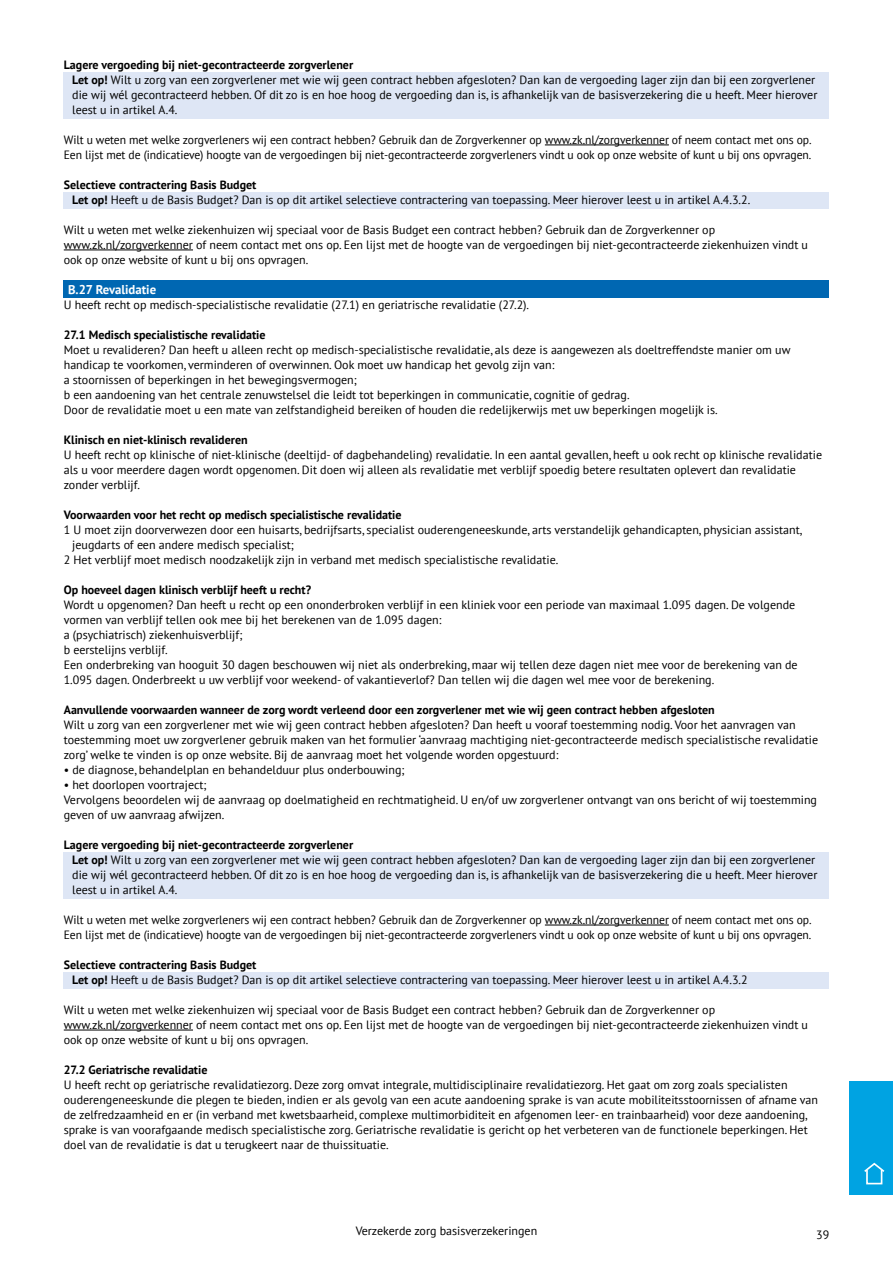
<style>
.page{position:relative;width:893px;height:1263px;background:#fff}
.page>*{position:absolute;margin:0;border:0;box-sizing:border-box;transform-origin:0 0}
.t1{font:700 12.75px "PT Sans";color:#fff}
.t2{font:12px/15px "PT Sans";color:#000}
.t3{font:700 12px "PT Sans";color:#000}
.s1{font-weight:700}
</style>
<div class="page">
<div style="left:64px;top:72px;width:765px;height:46px;background:#dee6f5"></div>
<hr style="left:545px;top:145px;width:124px;height:1px;background:#000">
<div style="left:64px;top:192px;width:765px;height:16px;background:#dee6f5"></div>
<hr style="left:64px;top:250px;width:129px;height:1px;background:#000">
<div style="left:64px;top:280px;width:765px;height:18px;background:#0067b2"></div>
<div style="left:64px;top:852px;width:765px;height:46px;background:#dee6f5"></div>
<hr style="left:545px;top:925px;width:124px;height:1px;background:#000">
<div style="left:64px;top:972px;width:765px;height:16px;background:#dee6f5"></div>
<hr style="left:64px;top:1030px;width:129px;height:1px;background:#000">
<div style="left:849px;top:1081px;width:44px;height:114px;background:#00a3e2"></div>
<svg style="left:864px;top:1162px;width:21px;height:12px"></svg>
<div style="left:866px;top:1169px;width:16px;height:15px;background:#00a3e2;border:2px solid #fff"></div>
<p class="t2" style="left:72px;top:57px;width:747px;text-indent:-9px"><span class="s1">Lagere vergoeding bij niet-gecontracteerde zorgverlener<br>Let op!</span> Wilt u zorg van een zorgverlener met wie wij geen contract hebben afgesloten? Dan kan de vergoeding lager zijn dan bij een zorgverlener die wij wél gecontracteerd hebben. Of dit zo is en hoe hoog de vergoeding dan is, is afhankelijk van de basisverzekering die u heeft. Meer hierover leest u in artikel A.4.</p>
<p class="t2" style="left:64px;top:132px;width:749px">Wilt u weten met welke zorgverleners wij een contract hebben? Gebruik dan de Zorgverkenner op www.zk.nl/zorgverkenner of neem contact met ons op.<br>Een lijst met de (indicatieve) hoogte van de vergoedingen bij niet-gecontracteerde zorgverleners vindt u ook op onze website of kunt u bij ons opvragen.</p>
<p class="t2" style="left:72px;top:177px;width:679px;text-indent:-9px"><span class="s1">Selectieve contractering Basis Budget<br>Let op!</span> Heeft u de Basis Budget? Dan is op dit artikel selectieve contractering van toepassing. Meer hierover leest u in artikel A.4.3.2.</p>
<p class="t2" style="left:64px;top:222px;width:746px">Wilt u weten met welke ziekenhuizen wij speciaal voor de Basis Budget een contract hebben? Gebruik dan de Zorgverkenner op www.zk.nl/zorgverkenner of neem contact met ons op. Een lijst met de hoogte van de vergoedingen bij niet-gecontracteerde ziekenhuizen vindt u ook op onze website of kunt u bij ons opvragen.</p>
<p class="t1" style="left:68px;top:281px;width:90px">B.27 Revalidatie</p>
<p class="t2" style="left:64px;top:297px;width:467px">U heeft recht op medisch-specialistische revalidatie (27.1) en geriatrische revalidatie (27.2).</p>
<p class="t3" style="left:64px;top:327px;width:203px">27.1 Medisch specialistische revalidatie</p>
<p class="t2" style="left:64px;top:342px;width:728px">Moet u revalideren? Dan heeft u alleen recht op medisch-specialistische revalidatie, als deze is aangewezen als doeltreffendste manier om uw handicap te voorkomen, verminderen of overwinnen. Ook moet uw handicap het gevolg zijn van:<br>a stoornissen of beperkingen in het bewegingsvermogen;<br>b een aandoening van het centrale zenuwstelsel die leidt tot beperkingen in communicatie, cognitie of gedrag.<br>Door de revalidatie moet u een mate van zelfstandigheid bereiken of houden die redelijkerwijs met uw beperkingen mogelijk is.</p>
<p class="t3" style="left:64px;top:432px;width:185px">Klinisch en niet-klinisch revalideren</p>
<p class="t2" style="left:64px;top:447px;width:760px">U heeft recht op klinische of niet-klinische (deeltijd- of dagbehandeling) revalidatie. In een aantal gevallen, heeft u ook recht op klinische revalidatie als u voor meerdere dagen wordt opgenomen. Dit doen wij alleen als revalidatie met verblijf spoedig betere resultaten oplevert dan revalidatie zonder verblijf.</p>
<p class="t3" style="left:64px;top:507px;width:339px">Voorwaarden voor het recht op medisch specialistische revalidatie</p>
<p class="t2" style="left:64px;top:522px;width:740px">1 U moet zijn doorverwezen door een huisarts, bedrijfsarts, specialist ouderengeneeskunde, arts verstandelijk gehandicapten, physician assistant,</p>
<p class="t2" style="left:72px;top:537px;width:223px">jeugdarts of een andere medisch specialist;</p>
<p class="t2" style="left:64px;top:552px;width:496px">2 Het verblijf moet medisch noodzakelijk zijn in verband met medisch specialistische revalidatie.</p>
<p class="t3" style="left:64px;top:582px;width:249px">Op hoeveel dagen klinisch verblijf heeft u recht?</p>
<p class="t2" style="left:64px;top:597px;width:735px">Wordt u opgenomen? Dan heeft u recht op een ononderbroken verblijf in een kliniek voor een periode van maximaal 1.095 dagen. De volgende vormen van verblijf tellen ook mee bij het berekenen van de 1.095 dagen:<br>a (psychiatrisch) ziekenhuisverblijf;<br>b eerstelijns verblijf.<br>Een onderbreking van hooguit 30 dagen beschouwen wij niet als onderbreking, maar wij tellen deze dagen niet mee voor de berekening van de 1.095 dagen. Onderbreekt u uw verblijf voor weekend- of vakantieverlof? Dan tellen wij die dagen wel mee voor de berekening.</p>
<p class="t3" style="left:64px;top:702px;width:653px">Aanvullende voorwaarden wanneer de zorg wordt verleend door een zorgverlener met wie wij geen contract hebben afgesloten</p>
<p class="t2" style="left:64px;top:717px;width:756px">Wilt u zorg van een zorgverlener met wie wij geen contract hebben afgesloten? Dan heeft u vooraf toestemming nodig. Voor het aanvragen van toestemming moet uw zorgverlener gebruik maken van het formulier ‘aanvraag machtiging niet-gecontracteerde medisch specialistische revalidatie zorg’ welke te vinden is op onze website. Bij de aanvraag moet het volgende worden opgestuurd:</p>
<p class="t2" style="left:64px;top:762px;width:342px">• de diagnose, behandelplan en behandelduur plus onderbouwing;</p>
<p class="t2" style="left:64px;top:777px;width:755px">• het doorlopen voortraject;<br>Vervolgens beoordelen wij de aanvraag op doelmatigheid en rechtmatigheid. U en/of uw zorgverlener ontvangt van ons bericht of wij toestemming geven of uw aanvraag afwijzen.</p>
<p class="t2" style="left:72px;top:837px;width:747px;text-indent:-9px"><span class="s1">Lagere vergoeding bij niet-gecontracteerde zorgverlener<br>Let op!</span> Wilt u zorg van een zorgverlener met wie wij geen contract hebben afgesloten? Dan kan de vergoeding lager zijn dan bij een zorgverlener die wij wél gecontracteerd hebben. Of dit zo is en hoe hoog de vergoeding dan is, is afhankelijk van de basisverzekering die u heeft. Meer hierover leest u in artikel A.4.</p>
<p class="t2" style="left:64px;top:912px;width:749px">Wilt u weten met welke zorgverleners wij een contract hebben? Gebruik dan de Zorgverkenner op www.zk.nl/zorgverkenner of neem contact met ons op.<br>Een lijst met de (indicatieve) hoogte van de vergoedingen bij niet-gecontracteerde zorgverleners vindt u ook op onze website of kunt u bij ons opvragen.</p>
<p class="t2" style="left:72px;top:957px;width:677px;text-indent:-9px"><span class="s1">Selectieve contractering Basis Budget<br>Let op!</span> Heeft u de Basis Budget? Dan is op dit artikel selectieve contractering van toepassing. Meer hierover leest u in artikel A.4.3.2</p>
<p class="t2" style="left:64px;top:1002px;width:746px">Wilt u weten met welke ziekenhuizen wij speciaal voor de Basis Budget een contract hebben? Gebruik dan de Zorgverkenner op www.zk.nl/zorgverkenner of neem contact met ons op. Een lijst met de hoogte van de vergoedingen bij niet-gecontracteerde ziekenhuizen vindt u ook op onze website of kunt u bij ons opvragen.</p>
<p class="t3" style="left:64px;top:1062px;width:145px">27.2 Geriatrische revalidatie</p>
<p class="t2" style="left:64px;top:1077px;width:756px">U heeft recht op geriatrische revalidatiezorg. Deze zorg omvat integrale, multidisciplinaire revalidatiezorg. Het gaat om zorg zoals specialisten ouderengeneeskunde die plegen te bieden, indien er als gevolg van een acute aandoening sprake is van acute mobiliteitsstoornissen of afname van de zelfredzaamheid en er (in verband met kwetsbaarheid, complexe multimorbiditeit en afgenomen leer- en trainbaarheid) voor deze aandoening, sprake is van voorafgaande medisch specialistische zorg. Geriatrische revalidatie is gericht op het verbeteren van de functionele beperkingen. Het doel van de revalidatie is dat u terugkeert naar de thuissituatie.</p>
<p class="t2" style="left:356px;top:1223px;width:183px">Verzekerde zorg basisverzekeringen</p>
<p class="t2" style="left:816px;top:1227px;width:15px">39</p>
</div>
